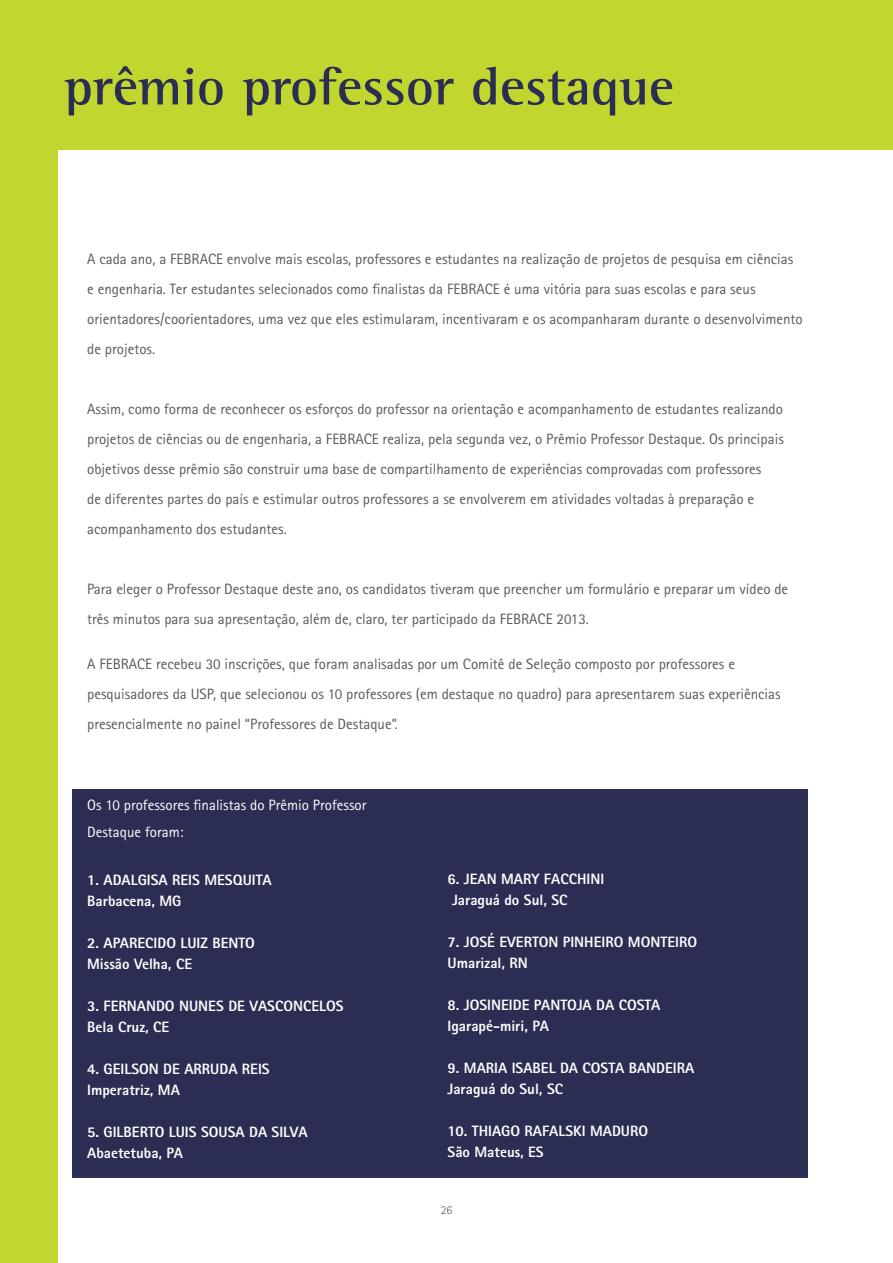
<style>
.page{position:relative;width:893px;height:1263px;background:#fff}
.page>*{position:absolute;margin:0;border:0;box-sizing:border-box;transform-origin:0 0}
.t1{font:700 54px "Rotis Semi Serif";color:#2b2e52}
.t2{font:15px/30px "Rotis Sans Serif";color:#58595b}
.t3{font:800 15px/21px "Rotis Sans Serif";color:#fff}
.t4{font:15px/27px "Rotis Sans Serif";color:#fff}
.t5{font:300 12px "Rotis Sans Serif";color:#58595b}
</style>
<div class="page">
<div style="left:72px;top:789px;width:736px;height:389px;background:#2b2e52"></div>
<div style="left:0;top:0;width:893px;height:149px;background:#c1d72f"></div>
<div style="left:0;top:9px;width:58px;height:1254px;background:#c1d72f"></div>
<h1 class="t1" style="left:64px;top:54px;width:612px">prêmio professor destaque</h1>
<p class="t2" style="left:87px;top:244px;width:717px">A cada ano, a FEBRACE envolve mais escolas, professores e estudantes na realização de projetos de pesquisa em ciências e engenharia. Ter estudantes selecionados como finalistas da FEBRACE é uma vitória para suas escolas e para seus orientadores/coorientadores, uma vez que eles estimularam, incentivaram e os acompanharam durante o desenvolvimento de projetos.</p>
<p class="t2" style="left:87px;top:394px;width:698px">Assim, como forma de reconhecer os esforços do professor na orientação e acompanhamento de estudantes realizando projetos de ciências ou de engenharia, a FEBRACE realiza, pela segunda vez, o Prêmio Professor Destaque. Os principais objetivos desse prêmio são construir uma base de compartilhamento de experiências comprovadas com professores<br>de diferentes partes do país e estimular outros professores a se envolverem em atividades voltadas à preparação e acompanhamento dos estudantes.</p>
<p class="t2" style="left:87px;top:574px;width:703px">Para eleger o Professor Destaque deste ano, os candidatos tiveram que preencher um formulário e preparar um vídeo de três minutos para sua apresentação, além de, claro, ter participado da FEBRACE 2013.</p>
<p class="t2" style="left:87px;top:649px;width:695px">A FEBRACE recebeu 30 inscrições, que foram analisadas por um Comitê de Seleção composto por professores e pesquisadores da USP, que selecionou os 10 professores (em destaque no quadro) para apresentarem suas experiências presencialmente no painel “Professores de Destaque”.</p>
<p class="t4" style="left:87px;top:791px;width:281px">Os 10 professores finalistas do Prêmio Professor<br>Destaque foram:</p>
<p class="t3" style="left:87px;top:869px;width:186px">1. ADALGISA REIS MESQUITA<br>Barbacena, MG</p>
<p class="t3" style="left:87px;top:932px;width:169px">2. APARECIDO LUIZ BENTO<br>Missão Velha, CE</p>
<p class="t3" style="left:87px;top:995px;width:258px">3. FERNANDO NUNES DE VASCONCELOS<br>Bela Cruz, CE</p>
<p class="t3" style="left:87px;top:1058px;width:184px">4. GEILSON DE ARRUDA REIS<br>Imperatriz, MA</p>
<p class="t3" style="left:87px;top:1121px;width:222px">5. GILBERTO LUIS SOUSA DA SILVA<br>Abaetetuba, PA</p>
<p class="t3" style="left:448px;top:868px;width:158px">6. JEAN MARY FACCHINI<br>Jaraguá do Sul, SC</p>
<p class="t3" style="left:448px;top:931px;width:251px">7. JOSÉ EVERTON PINHEIRO MONTEIRO<br>Umarizal, RN</p>
<p class="t3" style="left:448px;top:994px;width:214px">8. JOSINEIDE PANTOJA DA COSTA<br>Igarapé-miri, PA</p>
<p class="t3" style="left:448px;top:1057px;width:248px">9. MARIA ISABEL DA COSTA BANDEIRA<br>Jaraguá do Sul, SC</p>
<p class="t3" style="left:448px;top:1120px;width:202px">10. THIAGO RAFALSKI MADURO<br>São Mateus, ES</p>
<p class="t5" style="left:441px;top:1203px;width:13px">26</p>
</div>
